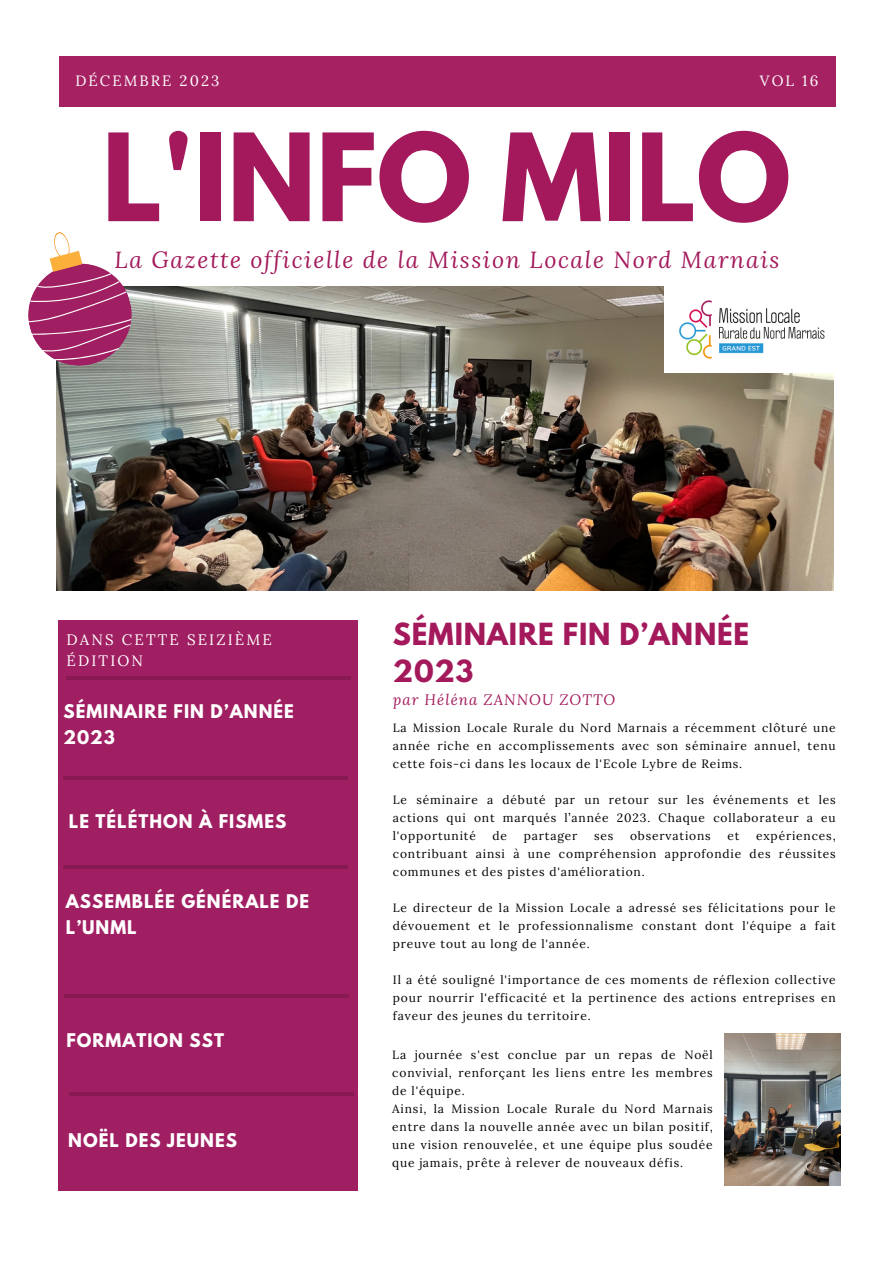
<style>
.page{position:relative;width:893px;height:1264px;background:#fff}
.page>*{position:absolute;margin:0;border:0;box-sizing:border-box;transform-origin:0 0}
.t1{font:700 107.55px "League Spartan";color:#a3195b}
.t2{font:700 27px/37.2px "League Spartan";letter-spacing:.03em;color:#a3195b}
.t3{font:italic 23.1px "Lora";letter-spacing:.07em;color:#a3195b}
.t4{font:700 16.65px/26.2px "League Spartan";letter-spacing:.06em;color:#fff}
.t5{font:15.15px/20.5px "Lora";letter-spacing:.14em;color:#fff}
.t6{font:italic 15px "Lora";letter-spacing:.07em;color:#a3195b}
.t7{font:14.85px "Lora";letter-spacing:.14em;color:#fff}
.t8{font:12px/18px "Lora";letter-spacing:.07em;color:#000;text-align:justify}
</style>
<div class="page">
<div style="left:59px;top:56px;width:776px;height:51px;background:#a62162"></div>
<div style="left:59px;top:620px;width:299px;height:570px;background:#a01f62"></div>
<hr style="left:66px;top:676px;width:284px;height:3px;background:#000">
<hr style="left:63px;top:776px;width:285px;height:3px;background:#000">
<hr style="left:63px;top:865px;width:285px;height:3px;background:#000">
<hr style="left:69px;top:1092px;width:284px;height:3px;background:#000">
<img style="left:57px;top:286px;width:776px;height:304px">
<img style="left:664px;top:286px;width:169px;height:86px">
<hr style="left:64px;top:994px;width:285px;height:3px;background:#000">
<svg style="left:28px;top:232px;width:115px;height:145px"></svg>
<img style="left:724px;top:1033px;width:116px;height:152px">
<p class="t7" style="left:75px;top:71px;width:145px">DÉCEMBRE 2023</p>
<p class="t7" style="left:759px;top:71px;width:60px">VOL 16</p>
<h5 class="t1" style="left:102px;top:124px;width:690px">L'INFO MILO</h5>
<h4 class="t3" style="left:114px;top:244px;width:666px">La Gazette officielle de la Mission Locale Nord Marnais</h4>
<p class="t5" style="left:66px;top:629px;width:207px">DANS CETTE SEIZIÈME<br>ÉDITION</p>
<h1 class="t4" style="left:63px;top:699px;width:232px">SÉMINAIRE FIN D’ANNÉE<br>2023</h1>
<h6 class="t4" style="left:69px;top:810px;width:219px">LE TÉLÉTHON À FISMES</h6>
<h3 class="t4" style="left:66px;top:890px;width:245px">ASSEMBLÉE GÉNÉRALE DE<br>L’UNML</h3>
<p class="t4" style="left:66px;top:1029px;width:159px">FORMATION SST</p>
<p class="t4" style="left:68px;top:1128px;width:170px">NOËL DES JEUNES</p>
<h2 class="t2" style="left:393px;top:619px;width:358px">SÉMINAIRE FIN D’ANNÉE<br>2023</h2>
<p class="t6" style="left:393px;top:690px;width:224px">par Héléna ZANNOU ZOTTO</p>
<h4 class="t8" style="left:393px;top:718px;width:444px">La Mission Locale Rurale du Nord Marnais a récemment clôturé une année riche en accomplissements avec son séminaire annuel, tenu cette fois-ci dans les locaux de l'Ecole Lybre de Reims.</h4>
<h4 class="t8" style="left:393px;top:790px;width:444px">Le séminaire a débuté par un retour sur les événements et les actions qui ont marqués l’année 2023. Chaque collaborateur a eu l'opportunité</h4>
<h4 class="t8" style="left:393px;top:826px;width:444px;text-indent:363px">expériences, contribuant ainsi à une compréhension approfondie des réussites communes et des pistes d'amélioration.</h4>
<h4 class="t8" style="left:393px;top:898px;width:444px">Le directeur de la Mission Locale a adressé ses félicitations pour le dévouement et le professionnalisme constant dont l'équipe a fait preuve tout au long de l'année.</h4>
<h4 class="t8" style="left:393px;top:970px;width:444px">Il a été souligné l'importance de ces moments de réflexion collective pour nourrir l'efficacité et la pertinence des actions entreprises en faveur des jeunes du territoire.</h4>
<h4 class="t8" style="left:492px;top:826px;width:16px">de</h4>
<h4 class="t8" style="left:523px;top:826px;width:55px">partager</h4>
<h4 class="t8" style="left:594px;top:826px;width:21px">ses</h4>
<h4 class="t8" style="left:630px;top:826px;width:82px">observations</h4>
<h4 class="t8" style="left:727px;top:826px;width:13px">et</h4>
<p class="t8" style="left:392px;top:1045px;width:322px">La journée s'est conclue par un repas de Noël convivial, renforçant les liens entre les membres de l'équipe.</p>
<p class="t8" style="left:392px;top:1099px;width:322px">Ainsi, la Mission Locale Rurale du Nord Marnais entre dans la nouvelle année avec un bilan positif, une vision renouvelée, et une équipe plus soudée que jamais, prête à relever de nouveaux défis.</p>
</div>
